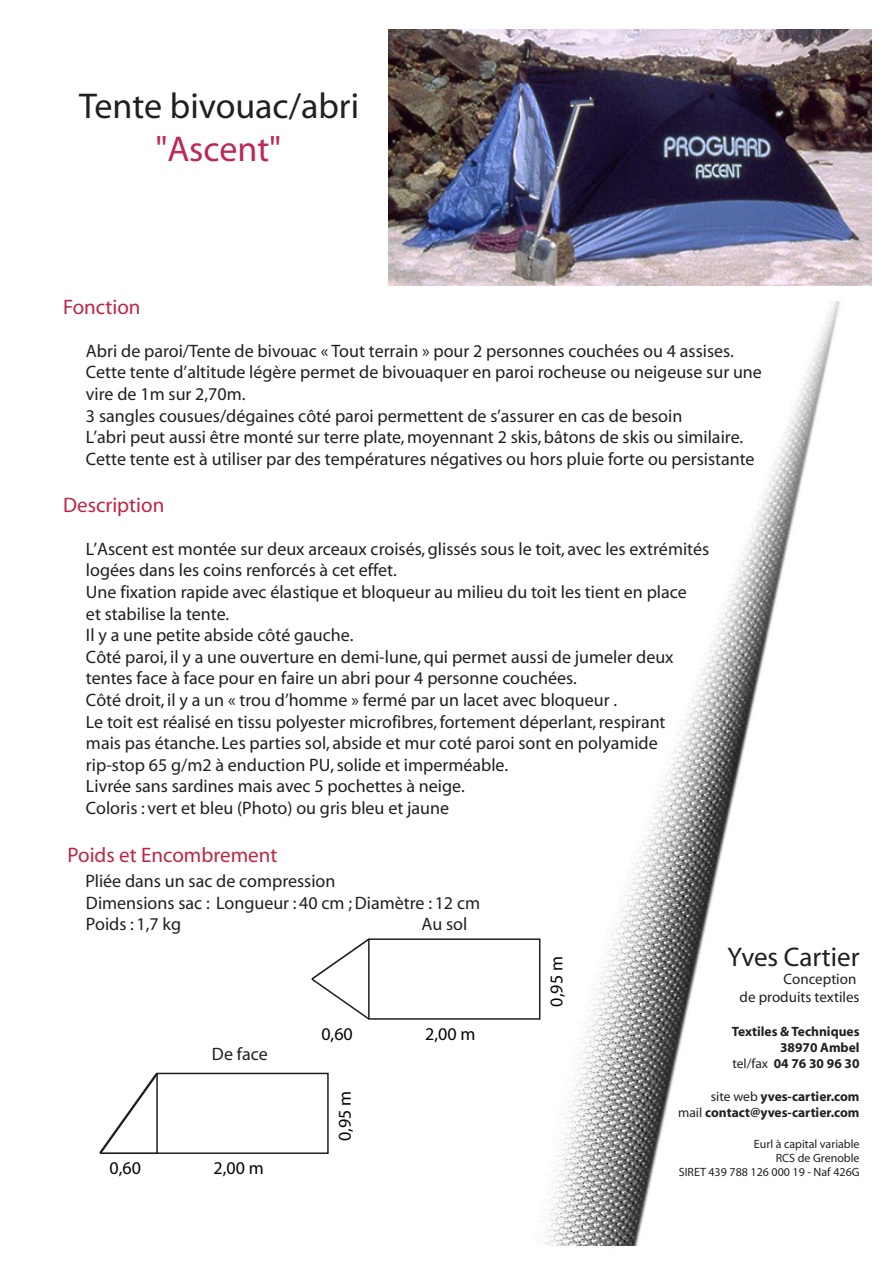
<style>
.page{position:relative;width:893px;height:1263px;background:#fff}
.page>*{position:absolute;margin:0;border:0;box-sizing:border-box;transform-origin:0 0}
.t1{font:36px "Myriad";color:#231f20}
.t2{font:36px "Myriad";letter-spacing:-.005em;color:#bd2854}
.t3{font:27px "Myriad";color:#231f20}
.t4{font:21px "Myriad";color:#bd2642}
.t5{font:18px/21.6px "Myriad";color:#231f20}
.t6{font:18px "Myriad Pro";color:#050504}
.t7{font:15px/18px "Myriad";color:#231f20;text-align:right}
.t8{font:700 13.5px/16.2px "Myriad";color:#231f20;text-align:right}
.t9{font:12px/14.4px "Myriad";color:#231f20;text-align:right}
.s1{font-weight:400}
</style>
<div class="page">
<img style="left:509px;top:259px;width:363px;height:987px">
<img style="left:388px;top:30px;width:483px;height:255px">
<div style="left:368px;top:938px;width:172px;height:82px;background:#fff;border:2px solid #211e1e"></div>
<svg style="left:311px;top:938px;width:60px;height:82px"></svg>
<div style="left:156px;top:1073px;width:173px;height:81px;background:#fff;border:2px solid #211e1e"></div>
<svg style="left:99px;top:1072px;width:61px;height:82px"></svg>
<hr style="left:100px;top:1152px;width:57px;height:2px;background:#211e1e">
<h1 class="t1" style="left:79px;top:88px;width:282px">Tente bivouac/abri</h1>
<h1 class="t2" style="left:155px;top:132px;width:128px">"Ascent"</h1>
<p class="t4" style="left:63px;top:296px;width:79px">Fonction</p>
<p class="t5" style="left:86px;top:341px;width:677px">Abri de paroi/Tente de bivouac « Tout terrain » pour 2 personnes couchées ou 4 assises.<br>Cette tente d’altitude légère permet de bivouaquer en paroi rocheuse ou neigeuse sur une vire de 1m sur 2,70m.<br>3 sangles cousues/dégaines côté paroi permettent de s’assurer en cas de besoin<br>L’abri peut aussi être monté sur terre plate, moyennant 2 skis, bâtons de skis ou similaire.<br>Cette tente est à utiliser par des températures négatives ou hors pluie forte ou persistante</p>
<p class="t4" style="left:63px;top:494px;width:103px">Description</p>
<p class="t5" style="left:86px;top:539px;width:625px">L’Ascent est montée sur deux arceaux croisés, glissés sous le toit, avec les extrémités logées dans les coins renforcés à cet effet.<br>Une fixation rapide avec élastique et bloqueur au milieu du toit les tient en place<br>et stabilise la tente.<br>Il y a une petite abside côté gauche.<br>Côté paroi, il y a une ouverture en demi-lune, qui permet aussi de jumeler deux tentes face à face pour en faire un abri pour 4 personne couchées.<br>Côté droit, il y a un « trou d’homme » fermé par un lacet avec bloqueur .<br>Le toit est réalisé en tissu polyester microfibres, fortement déperlant, respirant<br>mais pas étanche. Les parties sol, abside et mur coté paroi sont en polyamide rip-stop 65 g/m2 à enduction PU, solide et imperméable.<br>Livrée sans sardines mais avec 5 pochettes à neige.<br>Coloris : vert et bleu (Photo) ou gris bleu et jaune</p>
<p class="t4" style="left:68px;top:844px;width:211px">Poids et Encombrement</p>
<p class="t5" style="left:85px;top:871px;width:396px">Pliée dans un sac de compression<br>Dimensions sac : Longueur : 40 cm ; Diamètre : 12 cm<br>Poids : 1,7 kg</p>
<p class="t5" style="left:422px;top:914px;width:47px">Au sol</p>
<p class="t5" style="left:212px;top:1044px;width:57px">De face</p>
<p class="t6" style="left:110px;top:1157px;width:33px">0,60</p>
<p class="t6" style="left:213px;top:1157px;width:52px">2,00 m</p>
<p class="t6" style="left:321px;top:1023px;width:33px">0,60</p>
<p class="t6" style="left:425px;top:1023px;width:52px">2,00 m</p>
<p class="t6" style="left:334px;top:1141px;width:52px;rotate:-90deg">0,95 m</p>
<p class="t6" style="left:545px;top:1006px;width:52px;rotate:-90deg">0,95 m</p>
<h2 class="t3" style="left:727px;top:943px;width:134px">Yves Cartier</h2>
<p class="t7" style="left:739px;top:970px;width:122px">Conception<br>de produits textiles</p>
<p class="t8" style="left:732px;top:1024px;width:129px">Textiles &amp; Techniques<br>38970 Ambel<br><span class="s1">tel/fax</span> 04 76 30 96 30</p>
<p class="t8" style="left:678px;top:1088px;width:183px"><span class="s1">site web</span> yves-cartier.com<br><span class="s1">mail</span> contact@yves-cartier.com</p>
<p class="t9" style="left:679px;top:1137px;width:182px">Eurl à capital variable<br>RCS de Grenoble<br>SIRET 439 788 126 000 19 - Naf 426G</p>
</div>
